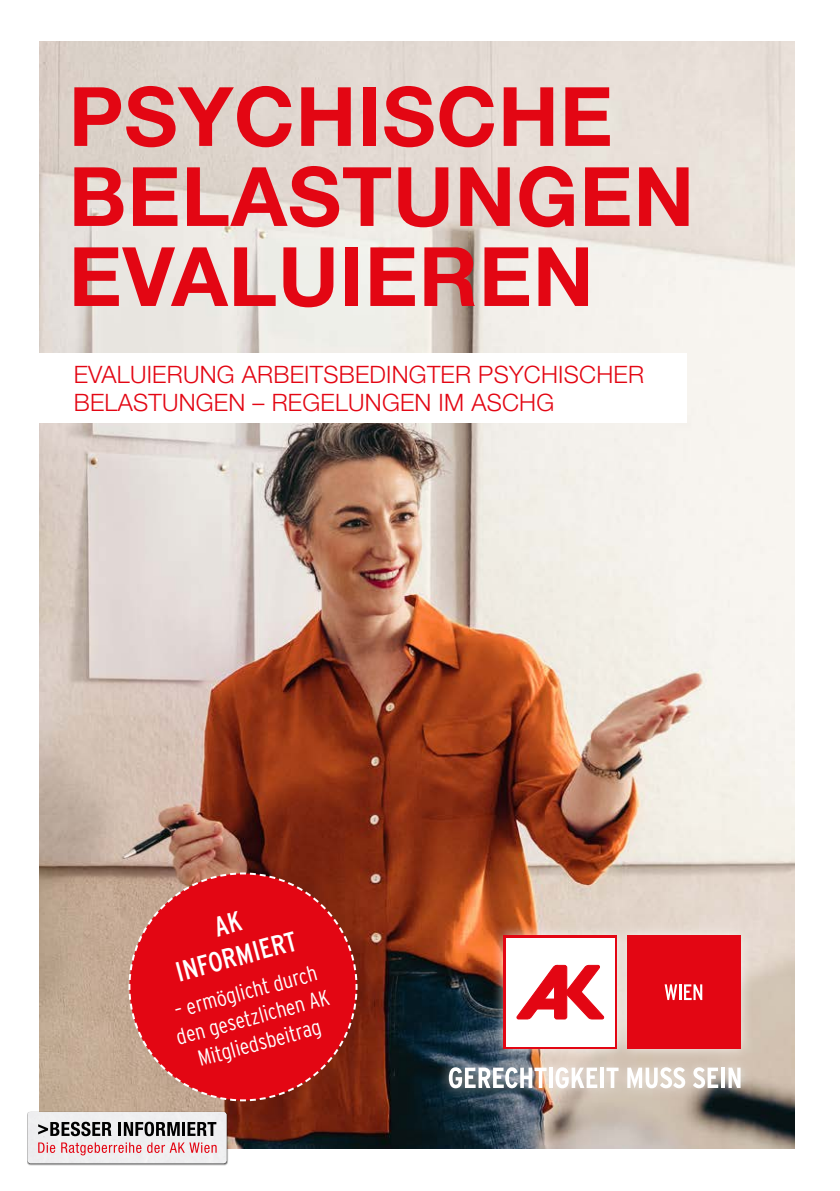
<style>
.page{position:relative;width:840px;height:1191px;background:#fff}
.page>*{position:absolute;margin:0;border:0;box-sizing:border-box;transform-origin:0 0}
.titel_headline{font:700 82px/80px "Helvetica Neue LT Std";letter-spacing:.01em;color:#e30613}
.t1{font:condensed 28px/33.6px "Interstate";color:#fff;text-align:center}
.titel_subheadline{font:300 24px/28px "Helvetica Neue LT Std";letter-spacing:.01em;color:#e30613}
.t2{font:300 condensed 22px/26.4px "Interstate";color:#fff;text-align:center}
</style>
<div class="page">
<img style="left:40px;top:41px;width:754px;height:1107px">
<div style="left:0;top:353px;width:686px;height:70px;background:#fff"></div>
<svg style="left:127px;top:871px;width:231px;height:231px"></svg>
<div style="left:27px;top:1110px;width:201px;height:55px;background:#000;opacity:.75"></div>
<div style="left:28px;top:1112px;width:198px;height:51px;background:#eeeef0"></div>
<svg style="left:38px;top:1121px;width:73px;height:15px"></svg>
<hr style="left:118px;top:1122px;width:3px;height:14px;background:#000">
<svg style="left:124px;top:1121px;width:56px;height:15px"></svg>
<hr style="left:182px;top:1122px;width:3px;height:14px;background:#000">
<svg style="left:187px;top:1122px;width:29px;height:14px"></svg>
<svg style="left:38px;top:1142px;width:17px;height:11px"></svg>
<svg style="left:61px;top:1142px;width:80px;height:13px"></svg>
<svg style="left:147px;top:1142px;width:69px;height:11px"></svg>
<div style="left:436px;top:923px;width:316px;height:177px;background:#fff;opacity:.75"></div>
<svg style="left:448px;top:1067px;width:98px;height:21px"></svg>
<svg style="left:548px;top:1067px;width:4px;height:21px"></svg>
<svg style="left:555px;top:1067px;width:42px;height:21px"></svg>
<hr style="left:600px;top:1067px;width:3px;height:21px;background:#fff">
<svg style="left:606px;top:1067px;width:12px;height:21px"></svg>
<svg style="left:627px;top:1067px;width:57px;height:21px"></svg>
<svg style="left:692px;top:1067px;width:25px;height:21px"></svg>
<svg style="left:720px;top:1067px;width:4px;height:21px"></svg>
<svg style="left:728px;top:1067px;width:12px;height:21px"></svg>
<div style="left:503px;top:935px;width:114px;height:114px;background:linear-gradient(to right,#e30613,#e30613)"></div>
<div style="left:506px;top:938px;width:108px;height:108px;background:#fff"></div>
<svg style="left:516px;top:964px;width:88px;height:55px"></svg>
<div style="left:626px;top:935px;width:114px;height:114px;background:#e30613"></div>
<svg style="left:664px;top:984px;width:38px;height:16px"></svg>
<p class="titel_headline" style="left:69px;top:75px;width:626px">PSYCHISCHE<br>BELASTUNGEN<br>EVALUIEREN</p>
<p class="titel_subheadline" style="left:74px;top:359px;width:571px">EVALUIERUNG ARBEITSBEDINGTER PSYCHISCHER<br>BELASTUNGEN – REGELUNGEN IM ASCHG</p>
<p class="t1" style="left:163px;top:923px;width:126px;rotate:-15deg">AK<br>INFORMIERT</p>
<p class="t2" style="left:166px;top:998px;width:159px;rotate:-15deg">– ermöglicht durch den gesetzlichen AK<br>Mitgliedsbeitrag</p>
</div>
